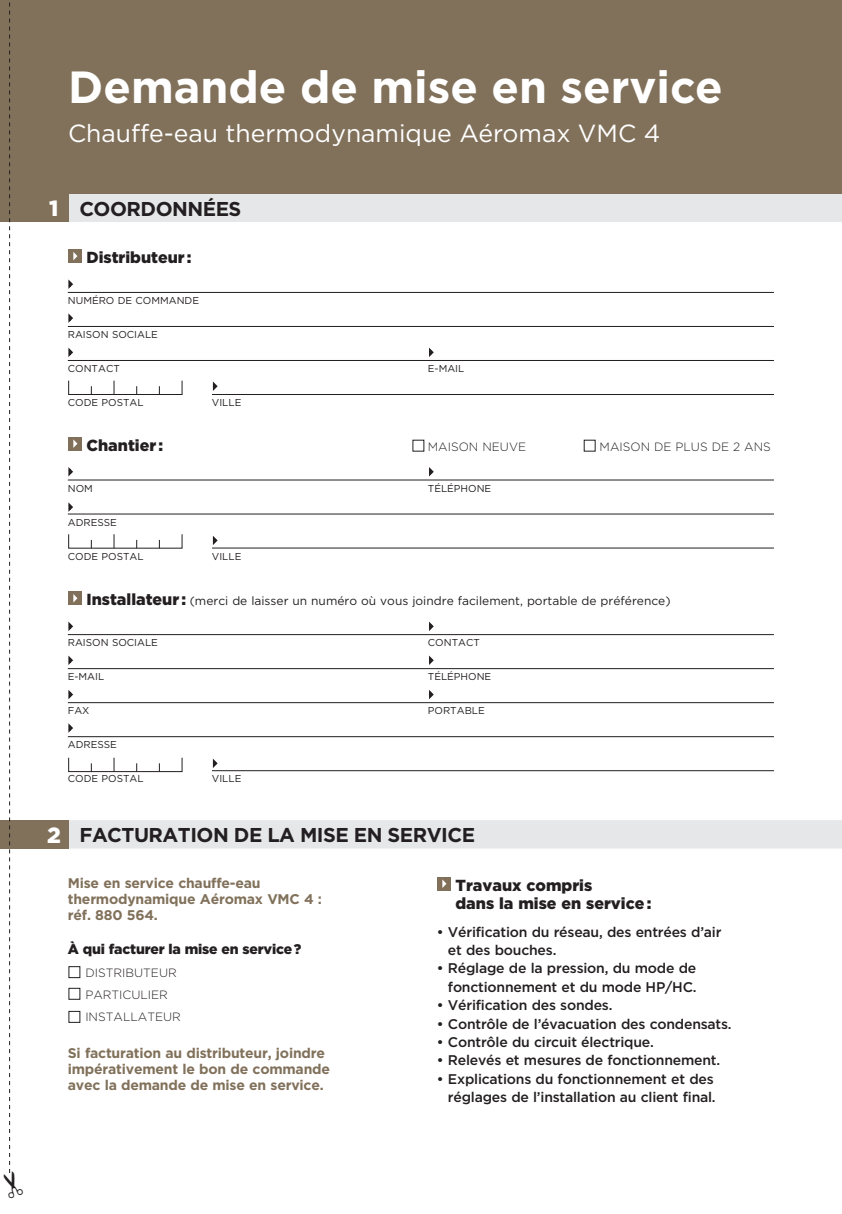
<style>
.page{position:relative;width:842px;height:1214px;background:#fff}
.page>*{position:absolute;margin:0;border:0;box-sizing:border-box;transform-origin:0 0}
.t1{font:700 45px "Gotham";color:#fff}
.t2{font:24.8px "Gotham";color:#fff}
.t3{font:900 22px "Gotham";color:#fff}
.t4{font:700 20px "Gotham";letter-spacing:-.025em;color:#231f20}
.t5{font:900 16px/18px "Gotham";color:#231f20}
.t6{font:500 14px/18.4px "Gotham";letter-spacing:-.015em;color:#231f20;text-align:right}
.t7{font:700 14px/16px "Gotham";letter-spacing:-.015em;color:#81715b}
.t8{font:900 14px "Gotham";letter-spacing:-.015em;color:#231f20}
.t9{font:12px "Gotham";color:#231f20}
.t10{font:300 12px/22px "Gotham";color:#231f20}
.t11{font:10px "Gotham";color:#231f20}
.s1{font-weight:900;font-size:16px}
.s2{font-weight:900;font-size:22px;color:#fff}
</style>
<div class="page">
<div style="left:68px;top:820px;width:774px;height:28px;background:#e6e7e9"></div>
<div style="left:68px;top:193px;width:774px;height:29px;background:#e6e7e9"></div>
<div style="left:68px;top:249px;width:14px;height:14px;background:#81715b"></div>
<svg style="left:73px;top:252px;width:4px;height:8px"></svg>
<div style="left:0;top:0;width:842px;height:193px;background:#81715b"></div>
<div style="left:0;top:193px;width:68px;height:29px;background:#81715b"></div>
<hr style="left:68px;top:292px;width:706px;height:1px;background:#231f20">
<hr style="left:68px;top:326px;width:706px;height:1px;background:#231f20">
<hr style="left:68px;top:360px;width:706px;height:1px;background:#231f20">
<hr style="left:68px;top:394px;width:706px;height:1px;background:#231f20">
<svg style="left:68px;top:279px;width:5px;height:10px"></svg>
<svg style="left:68px;top:313px;width:5px;height:10px"></svg>
<svg style="left:68px;top:347px;width:5px;height:10px"></svg>
<svg style="left:429px;top:347px;width:5px;height:10px"></svg>
<div style="left:30px;top:386px;width:181px;height:12px;background:#fff"></div>
<svg style="left:212px;top:381px;width:6px;height:10px"></svg>
<div style="left:68px;top:437px;width:14px;height:13px;background:#81715b"></div>
<svg style="left:73px;top:439px;width:4px;height:9px"></svg>
<hr style="left:68px;top:479px;width:706px;height:1px;background:#231f20">
<hr style="left:68px;top:513px;width:706px;height:1px;background:#231f20">
<hr style="left:68px;top:547px;width:706px;height:1px;background:#231f20">
<svg style="left:68px;top:467px;width:5px;height:10px"></svg>
<svg style="left:68px;top:502px;width:5px;height:10px"></svg>
<svg style="left:429px;top:467px;width:5px;height:10px"></svg>
<div style="left:30px;top:535px;width:181px;height:16px;background:#fff"></div>
<svg style="left:212px;top:536px;width:6px;height:9px"></svg>
<div style="left:68px;top:591px;width:14px;height:14px;background:#81715b"></div>
<svg style="left:73px;top:594px;width:4px;height:8px"></svg>
<hr style="left:68px;top:634px;width:706px;height:1px;background:#231f20">
<hr style="left:68px;top:668px;width:706px;height:1px;background:#231f20">
<hr style="left:68px;top:702px;width:706px;height:1px;background:#231f20">
<hr style="left:68px;top:736px;width:706px;height:1px;background:#231f20">
<hr style="left:68px;top:770px;width:706px;height:1px;background:#231f20">
<svg style="left:68px;top:621px;width:5px;height:10px"></svg>
<svg style="left:68px;top:655px;width:5px;height:10px"></svg>
<svg style="left:68px;top:690px;width:5px;height:9px"></svg>
<svg style="left:429px;top:690px;width:5px;height:9px"></svg>
<svg style="left:68px;top:761px;width:143px;height:12px"></svg>
<svg style="left:212px;top:759px;width:6px;height:9px"></svg>
<svg style="left:429px;top:655px;width:5px;height:10px"></svg>
<svg style="left:429px;top:621px;width:5px;height:10px"></svg>
<svg style="left:68px;top:723px;width:5px;height:10px"></svg>
<div style="left:0;top:820px;width:68px;height:28px;background:#81715b"></div>
<div style="left:69px;top:966px;width:11px;height:11px;border:1px solid #231f20"></div>
<div style="left:69px;top:988px;width:11px;height:11px;border:1px solid #231f20"></div>
<div style="left:69px;top:1011px;width:11px;height:11px;border:1px solid #231f20"></div>
<div style="left:437px;top:876px;width:14px;height:14px;background:#81715b"></div>
<svg style="left:442px;top:879px;width:4px;height:8px"></svg>
<svg style="left:0;top:2px;width:24px;height:1171px"></svg>
<h1 class="t1" style="left:68px;top:57px;width:656px">Demande de mise en service</h1>
<h2 class="t2" style="left:68px;top:118px;width:594px">Chauffe-eau thermodynamique Aéromax VMC 4</h2>
<h3 class="t3" style="left:49px;top:193px;width:11px">1</h3>
<h3 class="t4" style="left:79px;top:195px;width:164px">COORDONNÉES</h3>
<p class="t5" style="left:86px;top:248px;width:107px">Distributeur :</p>
<p class="t11" style="left:68px;top:294px;width:133px">NUMÉRO DE COMMANDE</p>
<p class="t11" style="left:68px;top:328px;width:92px">RAISON SOCIALE</p>
<p class="t11" style="left:68px;top:362px;width:54px">CONTACT</p>
<p class="t11" style="left:428px;top:362px;width:38px">E-MAIL</p>
<p class="t11" style="left:68px;top:396px;width:77px">CODE POSTAL</p>
<p class="t11" style="left:212px;top:396px;width:31px">VILLE</p>
<p class="t5" style="left:86px;top:435px;width:78px">Chantier :</p>
<p class="t10" style="left:428px;top:435px;width:100px">MAISON NEUVE</p>
<p class="t10" style="left:600px;top:435px;width:173px">MAISON DE PLUS DE 2 ANS</p>
<p class="t11" style="left:68px;top:481px;width:27px">NOM</p>
<p class="t11" style="left:428px;top:481px;width:65px">TÉLÉPHONE</p>
<p class="t11" style="left:68px;top:515px;width:51px">ADRESSE</p>
<p class="t11" style="left:68px;top:549px;width:77px">CODE POSTAL</p>
<p class="t11" style="left:212px;top:549px;width:31px">VILLE</p>
<p class="t9" style="left:86px;top:593px;width:586px"><span class="s1">Installateur :</span> (merci de laisser un numéro où vous joindre facilement, portable de préférence)</p>
<p class="t11" style="left:68px;top:636px;width:92px">RAISON SOCIALE</p>
<p class="t11" style="left:428px;top:636px;width:54px">CONTACT</p>
<p class="t11" style="left:68px;top:670px;width:38px">E-MAIL</p>
<p class="t11" style="left:428px;top:670px;width:65px">TÉLÉPHONE</p>
<p class="t11" style="left:68px;top:704px;width:23px">FAX</p>
<p class="t11" style="left:428px;top:704px;width:58px">PORTABLE</p>
<p class="t11" style="left:68px;top:738px;width:51px">ADRESSE</p>
<p class="t11" style="left:68px;top:772px;width:77px">CODE POSTAL</p>
<p class="t11" style="left:212px;top:772px;width:31px">VILLE</p>
<h3 class="t4" style="left:47px;top:822px;width:430px"><span class="s2">2</span> FACTURATION DE LA MISE EN SERVICE</h3>
<p class="t7" style="left:68px;top:874px;width:256px">Mise en service chauffe-eau thermodynamique Aéromax VMC 4 : réf. 880 564.</p>
<p class="t8" style="left:68px;top:939px;width:235px">À qui facturer la mise en service ?</p>
<p class="t10" style="left:85px;top:960px;width:97px">DISTRIBUTEUR<br>PARTICULIER<br>INSTALLATEUR</p>
<p class="t7" style="left:68px;top:1044px;width:264px">Si facturation au distributeur, joindre impérativement le bon de commande avec la demande de mise en service.</p>
<p class="t5" style="left:455px;top:875px;width:197px">Travaux compris<br>dans la mise en service :</p>
<p class="t6" style="left:448px;top:922px;width:275px;text-align:left;text-indent:-11px">• Vérification du réseau, des entrées d’air et des bouches.</p>
<p class="t6" style="left:437px;top:958px;width:261px">• Réglage de la pression, du mode de fonctionnement et du mode HP/HC.</p>
<p class="t6" style="left:437px;top:995px;width:177px">• Vérification des sondes.</p>
<p class="t6" style="left:437px;top:1014px;width:296px">• Contrôle de l’évacuation des condensats.</p>
<p class="t6" style="left:437px;top:1032px;width:218px">• Contrôle du circuit électrique.</p>
<p class="t6" style="left:437px;top:1050px;width:285px">• Relevés et mesures de fonctionnement.</p>
<p class="t6" style="left:437px;top:1069px;width:280px">• Explications du fonctionnement et des réglages de l’installation au client final.</p>
</div>
